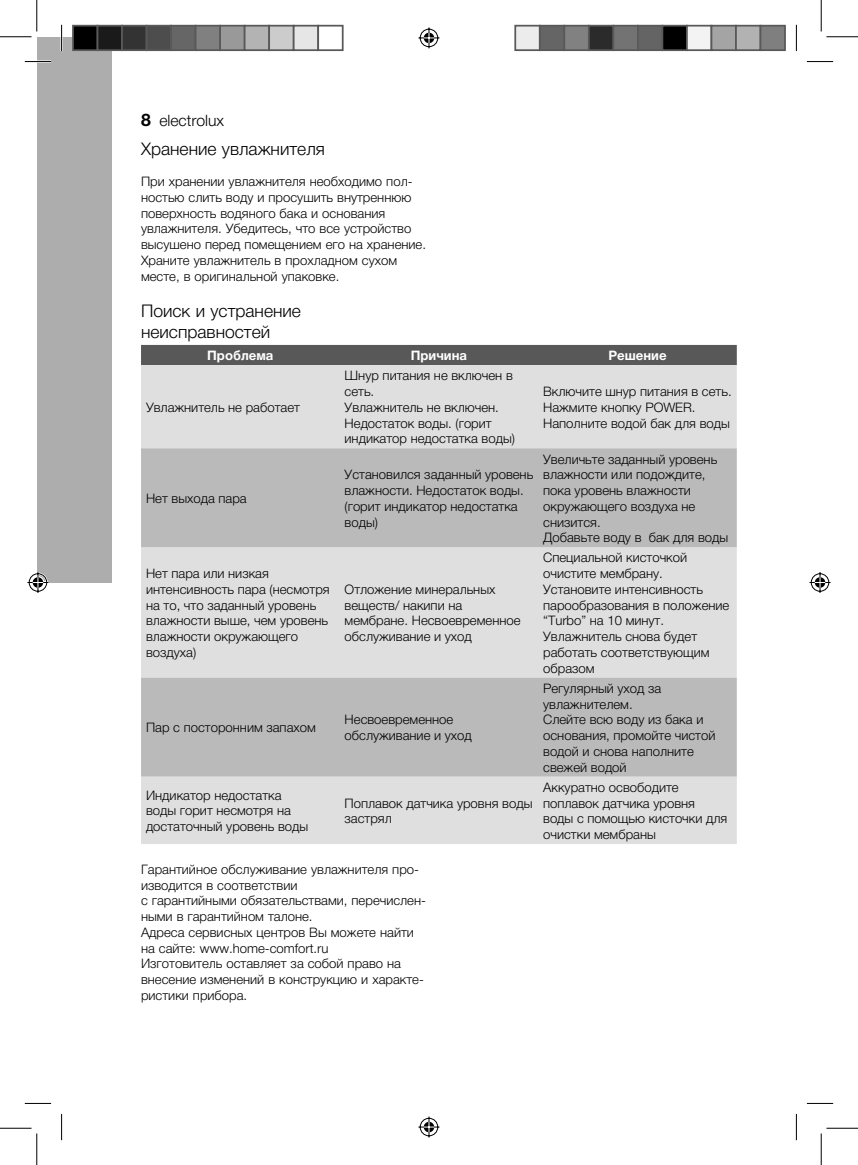
<style>
.page{position:relative;width:858px;height:1165px;background:#fff}
.page>*{position:absolute;margin:0;border:0;box-sizing:border-box;transform-origin:0 0}
.t1{font:300 17.5px/21px "Helvetica Neue LTCYR";color:#000}
.t2{font:300 15.75px "Helvetica Neue LTCYR";color:#000}
.t3{font:300 13.12px/15.8px "Helvetica Neue LTCYR";color:#000}
.t4{font:700 13.12px "Helvetica Neue LTCYR";color:#fff}
.s1{font-weight:700;font-size:17.5px}
</style>
<div class="page">
<div style="left:37px;top:37px;width:74px;height:545px;background:#adadad"></div>
<div style="left:141px;top:345px;width:595px;height:20px;background:#585858"></div>
<div style="left:141px;top:365px;width:595px;height:479px;background:#dfdfdf"></div>
<svg style="left:141px;top:448px;width:595px;height:328px;fill:#bababa"></svg>
<hr style="left:25px;top:60px;width:26px;height:3px;background:#fff">
<hr style="left:60px;top:25px;width:3px;height:26px;background:#fff">
<svg style="left:25px;top:61px;width:26px;height:1px"></svg>
<svg style="left:806px;top:61px;width:26px;height:1px"></svg>
<svg style="left:25px;top:1103px;width:26px;height:1px"></svg>
<svg style="left:806px;top:1103px;width:26px;height:1px"></svg>
<svg style="left:61px;top:25px;width:1px;height:26px"></svg>
<svg style="left:61px;top:1114px;width:1px;height:26px"></svg>
<svg style="left:795px;top:25px;width:1px;height:26px"></svg>
<svg style="left:795px;top:1114px;width:1px;height:26px"></svg>
<hr style="left:0;top:36px;width:32px;height:1px;background:#000">
<hr style="left:826px;top:36px;width:31px;height:1px;background:#000">
<hr style="left:0;top:1128px;width:32px;height:1px;background:#000">
<hr style="left:826px;top:1128px;width:31px;height:1px;background:#000">
<hr style="left:36px;top:0;width:1px;height:32px;background:#000">
<hr style="left:36px;top:1133px;width:1px;height:32px;background:#000">
<hr style="left:820px;top:0;width:1px;height:32px;background:#000">
<hr style="left:820px;top:1133px;width:1px;height:32px;background:#000">
<svg style="left:418px;top:27px;width:22px;height:22px"></svg>
<svg style="left:418px;top:1116px;width:22px;height:22px"></svg>
<svg style="left:27px;top:572px;width:24px;height:21px"></svg>
<svg style="left:809px;top:572px;width:22px;height:21px"></svg>
<div style="left:73px;top:26px;width:24px;height:24px;background:#000"></div>
<div style="left:72px;top:25px;width:26px;height:26px;border:2px solid #595959"></div>
<div style="left:97px;top:26px;width:25px;height:24px;background:#1a1a1a"></div>
<div style="left:97px;top:25px;width:26px;height:26px;border:2px solid #595959"></div>
<div style="left:122px;top:26px;width:24px;height:24px;background:#333"></div>
<div style="left:121px;top:25px;width:26px;height:26px;border:2px solid #595959"></div>
<div style="left:146px;top:26px;width:25px;height:24px;background:#4d4d4d"></div>
<div style="left:146px;top:25px;width:26px;height:26px;border:2px solid #595959"></div>
<div style="left:171px;top:26px;width:24px;height:24px;background:#666"></div>
<div style="left:170px;top:25px;width:26px;height:26px;border:2px solid #595959"></div>
<div style="left:195px;top:26px;width:25px;height:24px;background:#808080"></div>
<div style="left:195px;top:25px;width:26px;height:26px;border:2px solid #595959"></div>
<div style="left:220px;top:26px;width:24px;height:24px;background:#999"></div>
<div style="left:219px;top:25px;width:26px;height:26px;border:2px solid #595959"></div>
<div style="left:244px;top:26px;width:25px;height:24px;background:#b3b3b3"></div>
<div style="left:244px;top:25px;width:26px;height:26px;border:2px solid #595959"></div>
<div style="left:269px;top:26px;width:24px;height:24px;background:#ccc"></div>
<div style="left:268px;top:25px;width:26px;height:26px;border:2px solid #595959"></div>
<div style="left:293px;top:26px;width:25px;height:24px;background:#e6e6e6"></div>
<div style="left:293px;top:25px;width:26px;height:26px;border:2px solid #595959"></div>
<div style="left:317px;top:25px;width:26px;height:26px;border:2px solid #595959"></div>
<div style="left:515px;top:26px;width:24px;height:24px;background:#ececec"></div>
<div style="left:514px;top:25px;width:26px;height:26px;border:2px solid #595959"></div>
<div style="left:539px;top:26px;width:25px;height:24px;background:#656565"></div>
<div style="left:538px;top:25px;width:27px;height:26px;border:2px solid #595959"></div>
<div style="left:564px;top:26px;width:24px;height:24px;background:#818181"></div>
<div style="left:563px;top:25px;width:26px;height:26px;border:2px solid #595959"></div>
<div style="left:588px;top:26px;width:25px;height:24px;background:#2b2b2b"></div>
<div style="left:587px;top:25px;width:27px;height:26px;border:2px solid #595959"></div>
<div style="left:613px;top:26px;width:24px;height:24px;background:#737373"></div>
<div style="left:612px;top:25px;width:26px;height:26px;border:2px solid #595959"></div>
<div style="left:637px;top:26px;width:25px;height:24px;background:#646464"></div>
<div style="left:636px;top:25px;width:27px;height:26px;border:2px solid #595959"></div>
<div style="left:662px;top:26px;width:24px;height:24px;background:#000"></div>
<div style="left:661px;top:25px;width:26px;height:26px;border:2px solid #595959"></div>
<div style="left:686px;top:26px;width:25px;height:24px;background:#f3f3f3"></div>
<div style="left:685px;top:25px;width:27px;height:26px;border:2px solid #595959"></div>
<div style="left:711px;top:26px;width:24px;height:24px;background:#a4a4a4"></div>
<div style="left:710px;top:25px;width:26px;height:26px;border:2px solid #595959"></div>
<div style="left:735px;top:26px;width:25px;height:24px;background:#b2b2b2"></div>
<div style="left:734px;top:25px;width:27px;height:26px;border:2px solid #595959"></div>
<div style="left:760px;top:26px;width:24px;height:24px;background:#7f7f7f"></div>
<div style="left:759px;top:25px;width:26px;height:26px;border:2px solid #595959"></div>
<p class="t2" style="left:141px;top:114px;width:85px"><span class="s1">8</span> electrolux</p>
<h1 class="t1" style="left:141px;top:139px;width:185px">Хранение увлажнителя</h1>
<p class="t3" style="left:141px;top:175px;width:286px">При хранении увлажнителя необходимо пол&shy;ностью слить воду и просушить внутреннюю поверхность водяного бака и основания увлажнителя. Убедитесь, что все устройство высушено перед помещением его на хранение.<br>Храните увлажнитель в прохладном сухом месте, в оригинальной упаковке.</p>
<h1 class="t1" style="left:141px;top:302px;width:161px">Поиск и устранение неисправностей</h1>
<p class="t4" style="left:207px;top:351px;width:68px">Проблема</p>
<p class="t4" style="left:410px;top:351px;width:58px">Причина</p>
<p class="t4" style="left:608px;top:351px;width:59px">Решение</p>
<p class="t3" style="left:146px;top:400px;width:155px">Увлажнитель не работает</p>
<p class="t3" style="left:344px;top:369px;width:172px">Шнур питания не включен в сеть.<br>Увлажнитель не включен.<br>Недостаток воды. (горит индикатор недостатка воды)</p>
<p class="t3" style="left:543px;top:385px;width:190px">Включите шнур питания в сеть.<br>Нажмите кнопку POWER.<br>Наполните водой бак для воды</p>
<p class="t3" style="left:146px;top:491px;width:102px">Нет выхода пара</p>
<p class="t3" style="left:344px;top:468px;width:190px">Установился заданный уровень влажности. Недостаток воды. (горит индикатор недостатка воды)</p>
<p class="t3" style="left:146px;top:567px;width:185px">Нет пара или низкая интенсивность пара (несмотря на то, что заданный уровень влажности выше, чем уровень влажности окружающего воздуха)</p>
<p class="t3" style="left:344px;top:582px;width:177px">Отложение минеральных веществ/ накипи на мембране. Несвоевременное обслуживание и уход</p>
<p class="t3" style="left:146px;top:721px;width:171px">Пар с посторонним запахом</p>
<p class="t3" style="left:344px;top:713px;width:129px">Несвоевременное обслуживание и уход</p>
<p class="t3" style="left:146px;top:788px;width:164px">Индикатор недостатка воды горит несмотря на достаточный уровень воды</p>
<p class="t3" style="left:344px;top:796px;width:189px">Поплавок датчика уровня воды застрял</p>
<p class="t3" style="left:141px;top:862px;width:286px">Гарантийное обслуживание увлажнителя про&shy;изводится в соответствии<br>с гарантийными обязательствами, перечислен&shy;ными в гарантийном талоне.<br>Адреса сервисных центров Вы можете найти на сайте: www.home-comfort.ru<br>Изготовитель оставляет за собой право на внесение изменений в конструкцию и характе&shy;ристики прибора.</p>
<p class="t3" style="left:543px;top:452px;width:186px">Увеличьте заданный уровень влажности или подождите, пока уровень влажности окружающего воздуха не снизится.<br>Добавьте воду в бак для воды</p>
<p class="t3" style="left:543px;top:551px;width:188px">Специальной кисточкой очистите мембрану.<br>Установите интенсивность парообразования в положение “Turbo” на 10 минут.<br>Увлажнитель снова будет работать соответствующим образом</p>
<p class="t3" style="left:543px;top:681px;width:174px">Регулярный уход за увлажнителем.<br>Слейте всю воду из бака и основания, промойте чистой водой и снова наполните свежей водой</p>
<p class="t3" style="left:543px;top:780px;width:185px">Аккуратно освободите поплавок датчика уровня воды с помощью кисточки для очистки мембраны</p>
</div>
